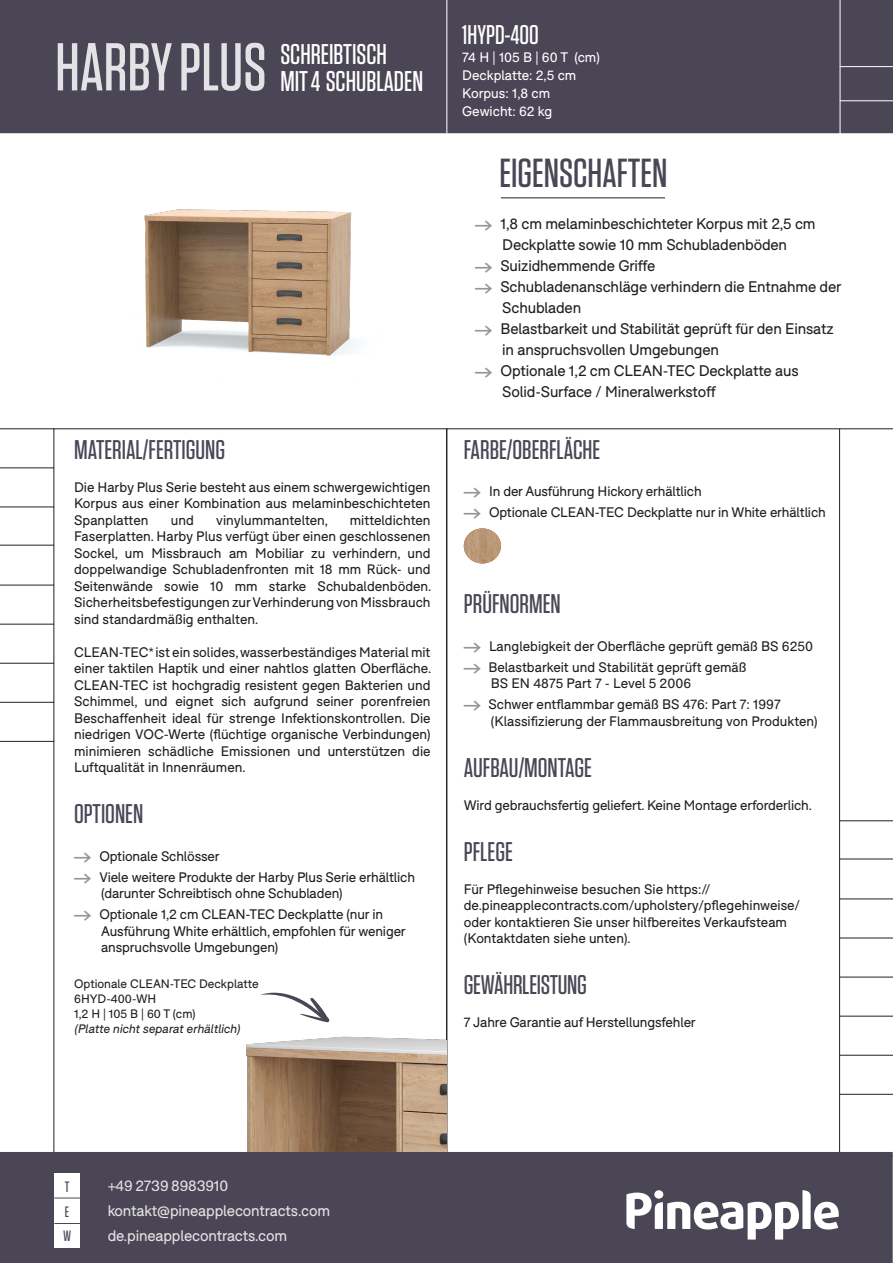
<style>
.page{position:relative;width:893px;height:1263px;background:#fff}
.page>*{position:absolute;margin:0;border:0;box-sizing:border-box;transform-origin:0 0}
.t1{font:500 67.5px "Tungsten";color:#fff}
.t2{font:500 40.5px "Tungsten";color:#4b4656}
.body_1_BLACK{font:500 28.5px "Tungsten";color:#fff}
.t3{font:500 27px "Tungsten";color:#4b4656}
.t4{font:500 27px "Tungsten";color:#fff}
.t5{font:15px/21px "F37 Bolton";letter-spacing:-.01em;color:#231f20}
.t6{font:15px "F37 Bolton";letter-spacing:-.01em;color:#fff}
.t7{font:500 15px "Tungsten";color:#4b4656}
.t8{font:13.5px/16.5px "F37 Bolton";letter-spacing:-.005em;color:#231f20}
.t9{font:13.5px "F37 Bolton";color:#fff}
.t10{font:12px "F37 Bolton";color:#231f20}
.t11{font:italic 12px "F37 Bolton";color:#231f20}
.s1{font-family:"Pinearrow";font-size:15px;color:#939598}
.s2{font-family:"Pinearrow";color:#939598}
</style>
<div class="page">
<div style="left:1px;top:1px;width:891px;height:131px;background:#4b4656"></div>
<div style="left:0;top:0;width:893px;height:133px;border:2px solid #4b4656"></div>
<div style="left:0;top:1152px;width:893px;height:111px;background:#4b4656"></div>
<hr style="left:840px;top:820px;width:53px;height:1px;background:#231f20">
<hr style="left:840px;top:977px;width:53px;height:1px;background:#231f20">
<hr style="left:840px;top:898px;width:53px;height:1px;background:#231f20">
<hr style="left:840px;top:1055px;width:53px;height:1px;background:#231f20">
<hr style="left:840px;top:1016px;width:53px;height:1px;background:#231f20">
<hr style="left:840px;top:938px;width:53px;height:1px;background:#231f20">
<hr style="left:840px;top:1094px;width:53px;height:1px;background:#231f20">
<hr style="left:840px;top:859px;width:53px;height:1px;background:#231f20">
<svg style="left:626px;top:1190px;width:213px;height:49px"></svg>
<div style="left:654px;top:1190px;width:9px;height:9px;background:#fff;border-radius:50%"></div>
<div style="left:54px;top:1173px;width:26px;height:25px;background:#fff"></div>
<div style="left:54px;top:1198px;width:26px;height:25px;background:#fff"></div>
<svg style="left:54px;top:1198px;width:26px;height:1px"></svg>
<hr style="left:840px;top:428px;width:53px;height:1px;background:#231f20">
<hr style="left:501px;top:197px;width:164px;height:1px;background:#231f20">
<hr style="left:840px;top:0;width:1px;height:135px;background:#fff">
<hr style="left:840px;top:66px;width:53px;height:1px;background:#fff">
<hr style="left:840px;top:100px;width:53px;height:1px;background:#fff">
<hr style="left:446px;top:0;width:1px;height:134px;background:#fff">
<hr style="left:0;top:507px;width:54px;height:1px;background:#231f20">
<hr style="left:0;top:663px;width:54px;height:1px;background:#231f20">
<hr style="left:0;top:585px;width:54px;height:1px;background:#231f20">
<hr style="left:0;top:428px;width:54px;height:1px;background:#231f20">
<hr style="left:0;top:741px;width:54px;height:1px;background:#231f20">
<hr style="left:0;top:702px;width:54px;height:1px;background:#231f20">
<hr style="left:0;top:624px;width:54px;height:1px;background:#231f20">
<hr style="left:0;top:467px;width:54px;height:1px;background:#231f20">
<hr style="left:0;top:545px;width:54px;height:1px;background:#231f20">
<div style="left:54px;top:1223px;width:26px;height:25px;background:#fff"></div>
<svg style="left:54px;top:1223px;width:26px;height:1px"></svg>
<img style="left:144px;top:209px;width:211px;height:147px">
<img style="left:464px;top:528px;width:37px;height:35px">
<img style="left:246px;top:1036px;width:200px;height:116px">
<svg style="left:261px;top:993px;width:68px;height:29px"></svg>
<h1 class="t1" style="left:55px;top:32px;width:213px">HARBY PLUS</h1>
<p class="body_1_BLACK" style="left:280px;top:39px;width:108px">SCHREIBTISCH</p>
<p class="body_1_BLACK" style="left:280px;top:66px;width:144px">MIT 4 SCHUBLADEN</p>
<p class="t3" style="left:74px;top:435px;width:152px">MATERIAL/FERTIGUNG</p>
<p class="t8" style="left:74px;top:479px;width:358px;text-align:justify">Die Harby Plus Serie besteht aus einem schwergewichtigen Korpus aus einer Kombination aus melaminbeschichteten Spanplatten</p>
<p class="t8" style="left:74px;top:512px;width:359px;text-align:justify;text-indent:276px">mitteldichten Faserplatten. Harby Plus verfügt über einen geschlossenen Sockel, um Missbrauch am Mobiliar zu verhindern, und doppelwandige Schubladenfronten mit 18 mm Rück- und Seitenwände sowie 10 mm starke Schubaldenböden.<br>Sicherheitsbefestigungen zur Verhinderung von Missbrauch sind standardmäßig enthalten.</p>
<p class="t8" style="left:74px;top:644px;width:359px;text-align:justify">CLEAN-TEC* ist ein solides, wasserbeständiges Material mit einer taktilen Haptik und einer nahtlos glatten Oberfläche.<br>CLEAN-TEC ist hochgradig resistent gegen Bakterien und Schimmel, und eignet sich aufgrund seiner porenfreien Beschaffenheit ideal für strenge Infektionskontrollen. Die niedrigen VOC-Werte (flüchtige organische Verbindungen) minimieren schädliche Emissionen und unterstützen die Luftqualität in Innenräumen.</p>
<p class="t3" style="left:74px;top:800px;width:71px">OPTIONEN</p>
<p class="t8" style="left:74px;top:848px;width:147px"><span class="s1">A</span> Optionale Schlösser</p>
<p class="t8" style="left:101px;top:869px;width:315px;text-indent:-27px"><span class="s1">A</span> Viele weitere Produkte der Harby Plus Serie erhältlich (darunter Schreibtisch ohne Schubladen)</p>
<p class="t8" style="left:101px;top:906px;width:306px;text-indent:-27px"><span class="s1">A</span> Optionale 1,2 cm CLEAN-TEC Deckplatte (nur in<br>Ausführung White erhältlich, empfohlen für weniger anspruchsvolle Umgebungen)</p>
<p class="t8" style="left:171px;top:512px;width:25px">und</p>
<p class="t8" style="left:216px;top:512px;width:113px">vinylummantelten,</p>
<p class="t10" style="left:74px;top:976px;width:186px">Optionale CLEAN-TEC Deckplatte</p>
<p class="t10" style="left:74px;top:991px;width:84px">6HYD-400-WH</p>
<p class="t10" style="left:74px;top:1006px;width:123px">1,2 H | 105 B | 60 T (cm)</p>
<p class="t11" style="left:74px;top:1021px;width:167px">(Platte nicht separat erhältlich)</p>
<p class="t4" style="left:462px;top:20px;width:78px">1HYPD-400</p>
<p class="t9" style="left:462px;top:49px;width:139px">74 H | 105 B | 60 T (cm)</p>
<p class="t9" style="left:462px;top:67px;width:116px">Deckplatte: 2,5 cm</p>
<p class="t9" style="left:462px;top:85px;width:89px">Korpus: 1,8 cm</p>
<p class="t9" style="left:462px;top:103px;width:92px">Gewicht: 62 kg</p>
<p class="t2" style="left:500px;top:151px;width:169px">EIGENSCHAFTEN</p>
<p class="t5" style="left:475px;top:213px;width:342px;text-align:center"><span class="s2">A</span> 1,8 cm melaminbeschichteter Korpus mit 2,5 cm<br>Deckplatte sowie 10 mm Schubladenböden</p>
<p class="t5" style="left:475px;top:255px;width:182px"><span class="s2">A</span> Suizidhemmende Griffe</p>
<p class="t5" style="left:502px;top:276px;width:341px;text-indent:-27px"><span class="s2">A</span> Schubladenanschläge verhindern die Entnahme der<br>Schubladen</p>
<p class="t5" style="left:502px;top:318px;width:333px;text-indent:-27px"><span class="s2">A</span> Belastbarkeit und Stabilität geprüft für den Einsatz in anspruchsvollen Umgebungen</p>
<p class="t5" style="left:502px;top:360px;width:298px;text-indent:-27px"><span class="s2">A</span> Optionale 1,2 cm CLEAN-TEC Deckplatte aus<br>Solid-Surface / Mineralwerkstoff</p>
<p class="t3" style="left:464px;top:435px;width:138px">FARBE/OBERFLÄCHE</p>
<p class="t8" style="left:464px;top:483px;width:239px"><span class="s1">A</span> In der Ausführung Hickory erhältlich</p>
<p class="t8" style="left:464px;top:504px;width:363px"><span class="s1">A</span> Optionale CLEAN-TEC Deckplatte nur in White erhältlich</p>
<p class="t3" style="left:464px;top:590px;width:98px">PRÜFNORMEN</p>
<p class="t8" style="left:464px;top:638px;width:351px"><span class="s1">A</span> Langlebigkeit der Oberfläche geprüft gemäß BS 6250</p>
<p class="t8" style="left:491px;top:659px;width:257px;text-indent:-27px"><span class="s1">A</span> Belastbarkeit und Stabilität geprüft gemäß<br>BS EN 4875 Part 7 - Level 5 2006</p>
<p class="t8" style="left:491px;top:696px;width:328px;text-indent:-27px"><span class="s1">A</span> Schwer entflammbar gemäß BS 476: Part 7: 1997 (Klassifizierung der Flammausbreitung von Produkten)</p>
<p class="t3" style="left:464px;top:753px;width:130px">AUFBAU/MONTAGE</p>
<p class="t8" style="left:464px;top:797px;width:350px">Wird gebrauchsfertig geliefert. Keine Montage erforderlich.</p>
<p class="t3" style="left:464px;top:837px;width:51px">PFLEGE</p>
<p class="t8" style="left:464px;top:881px;width:338px">Für Pflegehinweise besuchen Sie https:// de.pineapplecontracts.com/upholstery/pflegehinweise/ oder kontaktieren Sie unser hilfbereites Verkaufsteam (Kontaktdaten siehe unten).</p>
<p class="t3" style="left:464px;top:971px;width:125px">GEWÄHRLEISTUNG</p>
<p class="t8" style="left:464px;top:1014px;width:233px">7 Jahre Garantie auf Herstellungsfehler</p>
<p class="t7" style="left:65px;top:1178px;width:6px">T</p>
<p class="t6" style="left:107px;top:1176px;width:122px">+49 2739 8983910</p>
<p class="t7" style="left:65px;top:1203px;width:6px">E</p>
<p class="t6" style="left:107px;top:1202px;width:224px">kontakt@pineapplecontracts.com</p>
<p class="t7" style="left:63px;top:1228px;width:10px">W</p>
<p class="t6" style="left:107px;top:1227px;width:181px">de.pineapplecontracts.com</p>
</div>
